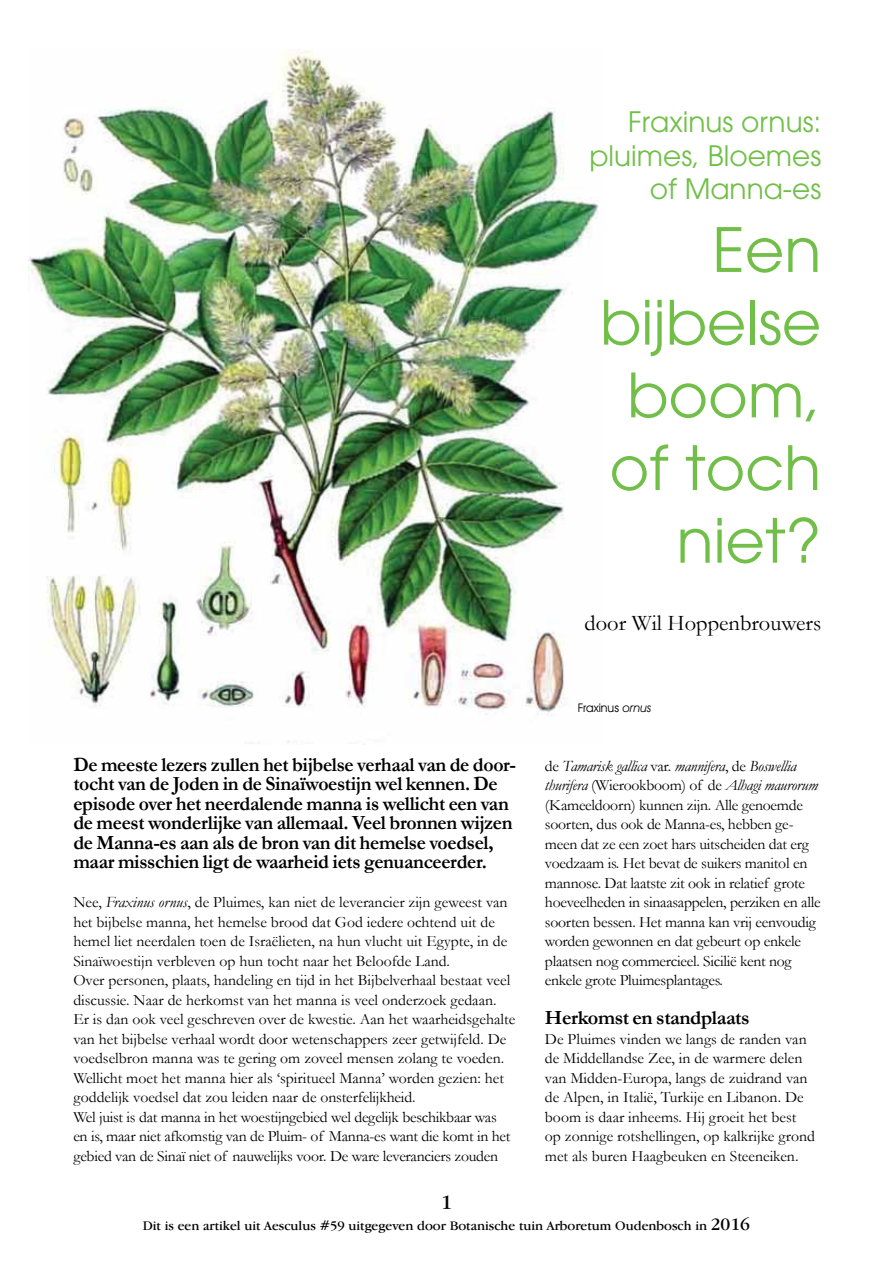
<style>
.page{position:relative;width:893px;height:1263px;background:#fff}
.page>*{position:absolute;margin:0;border:0;box-sizing:border-box;transform-origin:0 0}
.t1{font:60.6px/72.8px "Avant Garde";color:#71bf48;text-align:right}
.t2{font:28.05px/33.6px "Avant Garde";color:#71bf48;text-align:right}
.t3{font:22.5px "Garamond";color:#000}
.t4{font:21px "Garamond IT Cby BT";color:#000}
.t5{font:700 20.25px/19.5px "Garamond";letter-spacing:-.015em;color:#000}
.t6{font:15.75px/19.5px "Garamond";color:#000}
.t7{font:13.5px "Garamond IT Cby BT";color:#000}
.t8{font:12px "Avant Garde IT Cby BT";color:#000}
.s1{font-style:italic}
.s2{font-size:18px}
</style>
<div class="page">
<img style="left:29px;top:49px;width:570px;height:694px">
<h2 class="t2" style="left:589px;top:105px;width:233px">Fraxinus ornus: pluimes, Bloemes of Manna-es</h2>
<h1 class="t1" style="left:600px;top:213px;width:223px">Een bijbelse boom, of toch niet?</h1>
<h3 class="t3" style="left:584px;top:609px;width:238px">door Wil Hoppenbrouwers</h3>
<p class="t5" style="left:73px;top:754px;width:444px">De meeste lezers zullen het bijbelse verhaal van de door&shy;tocht van de Joden in de Sinaïwoestijn wel kennen. De episode over het neerdalende manna is wellicht een van de meest wonderlijke van allemaal. Veel bronnen wijzen de Manna-es aan als de bron van dit hemelse voedsel, maar misschien ligt de waarheid iets genuanceerder.</p>
<p class="t6" style="left:73px;top:892px;width:443px">Nee, <span class="s1">Fraxinus ornus</span>, de Pluimes, kan niet de leverancier zijn geweest van het bijbelse manna, het hemelse brood dat God iedere ochtend uit de hemel liet neerdalen toen de Israëlieten, na hun vlucht uit Egypte, in de Sinaïwoestijn verbleven op hun tocht naar het Beloofde Land.<br>Over personen, plaats, handeling en tijd in het Bijbelverhaal bestaat veel discussie. Naar de herkomst van het manna is veel onderzoek gedaan.<br>Er is dan ook veel geschreven over de kwestie. Aan het waarheidsgehalte van het bijbelse verhaal wordt door wetenschappers zeer getwijfeld. De voedselbron manna was te gering om zoveel mensen zolang te voeden.<br>Wellicht moet het manna hier als ‘spiritueel Manna’ worden gezien: het goddelijk voedsel dat zou leiden naar de onsterfelijkheid.<br>Wel juist is dat manna in het woestijngebied wel degelijk beschikbaar was<br>en is, maar niet afkomstig van de Pluim- of Manna-es want die komt in het gebied van de Sinaï niet of nauwelijks voor. De ware leveranciers zouden</p>
<p class="t8" style="left:578px;top:701px;width:75px">Fraxinus <span class="s1">ornus</span></p>
<p class="t6" style="left:545px;top:756px;width:277px">de <span class="s1">Tamarisk gallica</span> var. <span class="s1">mannifera</span>, de <span class="s1">Boswellia thurifera</span> (Wierookboom) of de <span class="s1">Alhagi maurorum </span>(Kameeldoorn) kunnen zijn. Alle genoemde soorten, dus ook de Manna-es, hebben ge&shy;meen dat ze een zoet hars uitscheiden dat erg voedzaam is. Het bevat de suikers manitol en mannose. Dat laatste zit ook in relatief grote hoeveelheden in sinaasappelen, perziken en alle soorten bessen. Het manna kan vrij eenvoudig worden gewonnen en dat gebeurt op enkele plaatsen nog commercieel. Sicilië kent nog enkele grote Pluimesplantages.</p>
<p class="t5" style="left:545px;top:1008px;width:206px">Herkomst en standplaats</p>
<p class="t6" style="left:545px;top:1029px;width:272px">De Pluimes vinden we langs de randen van de Middellandse Zee, in de warmere delen van Midden-Europa, langs de zuidrand van de Alpen, in Italië, Turkije en Libanon. De boom is daar inheems. Hij groeit het best op zonnige rotshellingen, op kalkrijke grond met als buren Haagbeuken en Steeneiken.</p>
<h3 class="t4" style="left:441px;top:1189px;width:13px">1</h3>
<p class="t7" style="left:143px;top:1218px;width:609px">Dit is een artikel uit Aesculus #59 uitgegeven door Botanische tuin Arboretum Oudenbosch in <span class="s2">2016</span></p>
</div>
